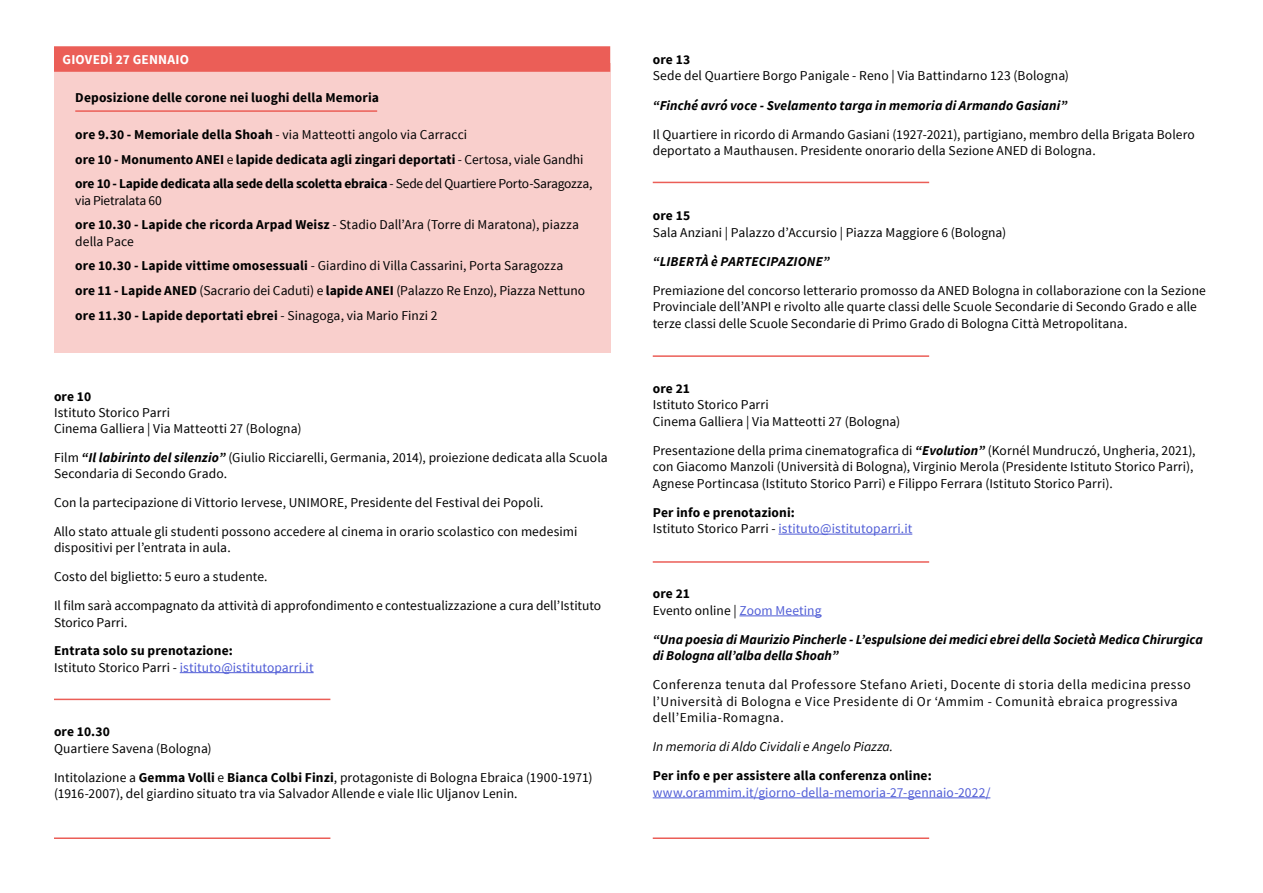
<style>
.page{position:relative;width:1263px;height:893px;background:#fff}
.page>*{position:absolute;margin:0;border:0;box-sizing:border-box;transform-origin:0 0}
.t1{font:13.5px/16.4px "Source Sans Pro";letter-spacing:.005em;color:#000}
.t2{font:700 13.5px/24.8px "Source Sans Pro";letter-spacing:.005em;color:#000}
.t3{font:italic 700 13.5px/16.4px "Source Sans Pro";letter-spacing:.005em;color:#000}
.t4{font:13.5px/16.4px "Source Sans Pro";letter-spacing:.035em;color:#000}
.t5{font:13.5px/16.4px "Source Sans Pro";letter-spacing:.005em;color:#4f5cd6}
.t6{font:italic 13.5px "Source Sans Pro";letter-spacing:.005em;color:#000}
.t7{font:700 13.5px "Source Sans Pro";letter-spacing:.015em;color:#fff}
.s1{font-weight:400}
.s2{font-weight:700}
.s3{font-weight:700;font-style:italic}
.s4{font-weight:400;color:#4f5cd6}
.s5{font-weight:700;color:#000}
.s6{color:#000}
.s7{color:#4f5cd6}
</style>
<div class="page">
<div style="left:54px;top:64px;width:556px;height:289px;background:#f9cfcc"></div>
<div style="left:54px;top:46px;width:556px;height:26px;background:#eb5e57"></div>
<hr style="left:180px;top:672px;width:134px;height:1px;background:#4f5cd6">
<hr style="left:778px;top:534px;width:134px;height:1px;background:#4f5cd6">
<hr style="left:739px;top:615px;width:82px;height:1px;background:#4f5cd6">
<hr style="left:653px;top:797px;width:337px;height:1px;background:#4f5cd6">
<hr style="left:54px;top:837px;width:276px;height:2px;background:#eb5e57">
<hr style="left:75px;top:110px;width:302px;height:2px;background:#eb5e57">
<hr style="left:54px;top:699px;width:276px;height:1px;background:#eb5e57">
<hr style="left:653px;top:182px;width:276px;height:1px;background:#eb5e57">
<hr style="left:653px;top:355px;width:276px;height:2px;background:#eb5e57">
<hr style="left:653px;top:561px;width:276px;height:2px;background:#eb5e57">
<hr style="left:653px;top:837px;width:276px;height:2px;background:#eb5e57">
<p class="t7" style="left:63px;top:51px;width:128px">GIOVEDÌ 27 GENNAIO</p>
<p class="t2" style="left:75px;top:85px;width:305px">Deposizione delle corone nei luoghi della Memoria</p>
<p class="t2" style="left:75px;top:123px;width:519px">ore 9.30 - Memoriale della Shoah <span class="s1">- via Matteotti angolo via Carracci<br></span>ore 10 - Monumento ANEI <span class="s1">e</span> lapide dedicata agli zingari deportati <span class="s1">- Certosa, viale Gandhi </span>ore 10 - Lapide dedicata alla sede della scoletta ebraica <span class="s1">- Sede del Quartiere Porto-Saragozza,</span></p>
<p class="t1" style="left:75px;top:188px;width:505px;line-height:24.8px">via Pietralata 60<br><span class="s2">ore 10.30 - Lapide che ricorda Arpad Weisz</span> - Stadio Dall’Ara (Torre di Maratona), piazza</p>
<p class="t1" style="left:75px;top:229px;width:511px;line-height:24.8px">della Pace<br><span class="s2">ore 10.30 - Lapide vittime omosessuali</span> - Giardino di Villa Cassarini, Porta Saragozza <span class="s2">ore 11 - Lapide ANED</span> (Sacrario dei Caduti) e <span class="s2">lapide ANEI</span> (Palazzo Re Enzo), Piazza Nettuno <span class="s2">ore 11.30 - Lapide deportati ebrei</span> - Sinagoga, via Mario Finzi 2</p>
<p class="t2" style="left:54px;top:384px;width:39px">ore 10</p>
<p class="t1" style="left:54px;top:405px;width:249px">Istituto Storico Parri<br>Cinema Galliera | Via Matteotti 27 (Bologna)</p>
<p class="t1" style="left:54px;top:450px;width:555px">Film <span class="s3">“Il labirinto del silenzio”</span> (Giulio Ricciarelli, Germania, 2014), proiezione dedicata alla Scuola<br>Secondaria di Secondo Grado.</p>
<p class="t1" style="left:54px;top:488px;width:525px;line-height:29px">Con la partecipazione di Vittorio Iervese, UNIMORE, Presidente del Festival dei Popoli.<br>Allo stato attuale gli studenti possono accedere al cinema in orario scolastico con medesimi</p>
<p class="t1" style="left:54px;top:534px;width:549px;line-height:29px">dispositivi per l’entrata in aula.<br>Costo del biglietto: 5 euro a studente.<br>Il film sarà accompagnato da attività di approfondimento e contestualizzazione a cura dell’Istituto</p>
<p class="t1" style="left:54px;top:614px;width:75px">Storico Parri.</p>
<p class="t2" style="left:54px;top:643px;width:261px;line-height:16.2px">Entrata solo su prenotazione:<br><span class="s1">Istituto Storico Parri -</span> <span class="s4">istituto@istitutoparri.it</span></p>
<p class="t2" style="left:54px;top:720px;width:58px">ore 10.30</p>
<p class="t1" style="left:54px;top:734px;width:540px;line-height:29px">Quartiere Savena (Bologna)<br>Intitolazione a <span class="s2">Gemma Volli</span> e <span class="s2">Bianca Colbi Finzi</span>, protagoniste di Bologna Ebraica (1900-1971)</p>
<p class="t1" style="left:54px;top:785px;width:465px">(1916-2007), del giardino situato tra via Salvador Allende e viale Ilic Uljanov Lenin.</p>
<p class="t2" style="left:653px;top:48px;width:39px">ore 13</p>
<p class="t1" style="left:653px;top:68px;width:418px">Sede del Quartiere Borgo Panigale - Reno | Via Battindarno 123 (Bologna)</p>
<p class="t3" style="left:653px;top:97px;width:416px">“Finché avró voce - Svelamento targa in memoria di Armando Gasiani”</p>
<p class="t1" style="left:653px;top:126px;width:543px">Il Quartiere in ricordo di Armando Gasiani (1927-2021), partigiano, membro della Brigata Bolero deportato a Mauthausen. Presidente onorario della Sezione ANED di Bologna.</p>
<p class="t2" style="left:653px;top:204px;width:39px">ore 15</p>
<p class="t1" style="left:653px;top:224px;width:355px">Sala Anziani | Palazzo d’Accursio | Piazza Maggiore 6 (Bologna)</p>
<p class="t3" style="left:653px;top:253px;width:178px">“LIBERTÀ è PARTECIPAZIONE”</p>
<p class="t1" style="left:653px;top:283px;width:555px">Premiazione del concorso letterario promosso da ANED Bologna in collaborazione con la Sezione<br>Provinciale dell’ANPI e rivolto alle quarte classi delle Scuole Secondarie di Secondo Grado e alle terze classi delle Scuole Secondarie di Primo Grado di Bologna Città Metropolitana.</p>
<p class="t2" style="left:653px;top:377px;width:39px">ore 21</p>
<p class="t1" style="left:653px;top:397px;width:249px">Istituto Storico Parri<br>Cinema Galliera | Via Matteotti 27 (Bologna)</p>
<p class="t1" style="left:653px;top:442px;width:544px">Presentazione della prima cinematografica di <span class="s3">“Evolution”</span> (Kornél Mundruczó, Ungheria, 2021), con Giacomo Manzoli (Università di Bologna), Virginio Merola (Presidente Istituto Storico Parri),<br>Agnese Portincasa (Istituto Storico Parri) e Filippo Ferrara (Istituto Storico Parri).</p>
<p class="t5" style="left:653px;top:504px;width:261px"><span class="s5">Per info e prenotazioni:<br></span><span class="s6">Istituto Storico Parri -</span> istituto@istitutoparri.it</p>
<p class="t1" style="left:653px;top:586px;width:170px"><span class="s2">ore 21<br></span>Evento online | <span class="s7">Zoom Meeting</span></p>
<p class="t3" style="left:653px;top:631px;width:552px">“Una poesia di Maurizio Pincherle - L’espulsione dei medici ebrei della Società Medica Chirurgica di Bologna all’alba della Shoah”</p>
<p class="t4" style="left:653px;top:677px;width:539px">Conferenza tenuta dal Professore Stefano Arieti, Docente di storia della medicina presso l’Università di Bologna e Vice Presidente di Or ‘Ammim - Comunità ebraica progressiva dell’Emilia-Romagna.</p>
<p class="t6" style="left:653px;top:738px;width:242px">In memoria di Aldo Cividali e Angelo Piazza.</p>
<p class="t2" style="left:653px;top:764px;width:280px">Per info e per assistere alla conferenza online:</p>
<p class="t5" style="left:653px;top:784px;width:339px">www.orammim.it/giorno-della-memoria-27-gennaio-2022/</p>
</div>
